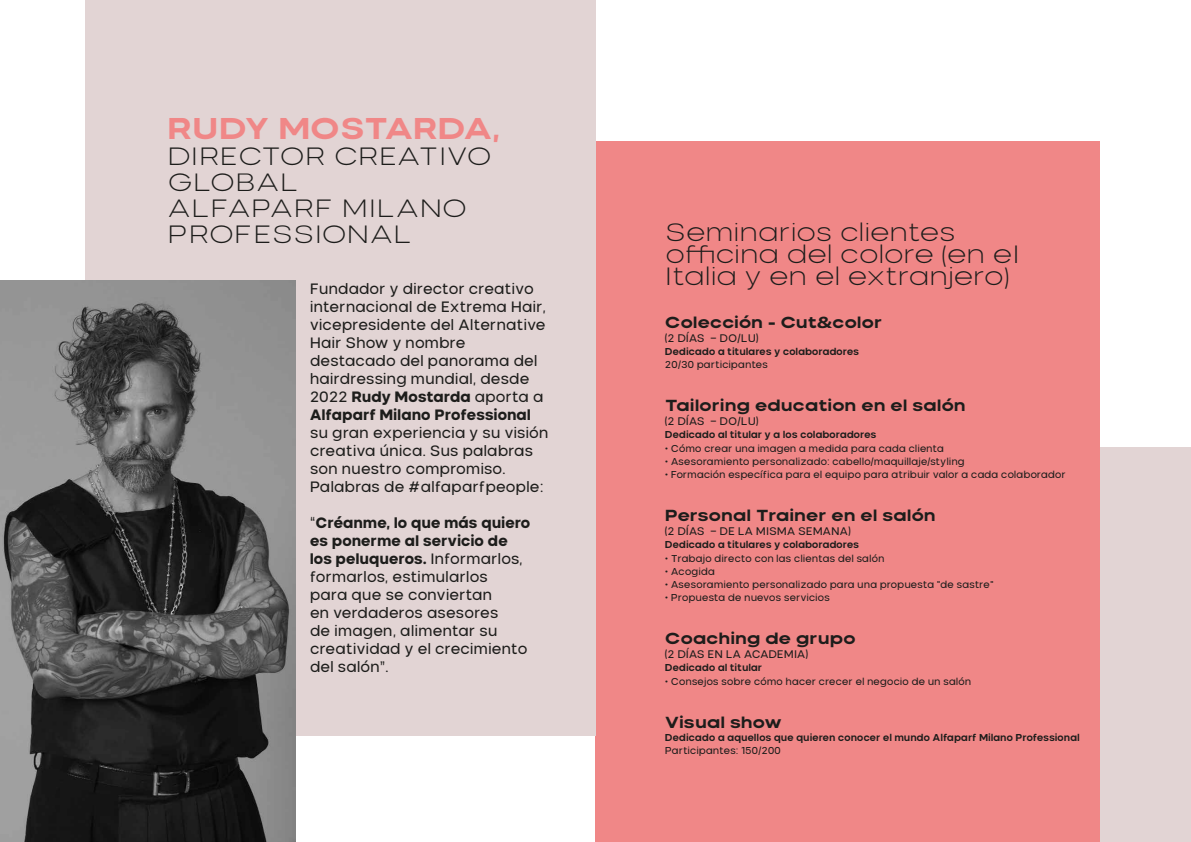
<style>
.page{position:relative;width:1191px;height:842px;background:#fff}
.page>*{position:absolute;margin:0;border:0;box-sizing:border-box;transform-origin:0 0}
.t1{font:800 expanded 30px "Nominee";letter-spacing:-.015em;color:#f08787}
.t2{font:200 expanded 25px/22px "Nominee";letter-spacing:-.035em;color:#1d1d1b}
.t3{font:200 expanded 25px/26px "Nominee";letter-spacing:-.005em;color:#1d1d1b}
.t4{font:800 expanded 16px "Nominee";letter-spacing:-.02em;color:#1d1d1b}
.t5{font:500 15px/18px "Nominee";letter-spacing:-.03em;color:#1d1d1b}
.t6{font:500 11px "Nominee";letter-spacing:-.02em;color:#1d1d1b}
.t7{font:500 10px "Nominee";letter-spacing:-.03em;color:#1d1d1b}
.t8{font:700 10px "Nominee";letter-spacing:-.025em;color:#1d1d1b}
.s1{font-weight:800}
</style>
<div class="page">
<div style="left:703px;top:448px;width:488px;height:394px;background:#e2d4d4"></div>
<div style="left:595px;top:142px;width:505px;height:700px;background:#f08787"></div>
<div style="left:85px;top:0;width:510px;height:736px;background:#e2d4d4"></div>
<img style="left:0;top:281px;width:295px;height:561px">
<h1 class="t1" style="left:167px;top:110px;width:335px">RUDY MOSTARDA,</h1>
<h2 class="t3" style="left:167px;top:142px;width:326px">DIRECTOR CREATIVO<br>GLOBAL<br>ALFAPARF MILANO<br>PROFESSIONAL</h2>
<p class="t5" style="left:310px;top:279px;width:238px">Fundador y director creativo internacional de Extrema Hair, vicepresidente del Alternative<br>Hair Show y nombre destacado del panorama del hairdressing mundial, desde<br>2022 <span class="s1">Rudy Mostarda</span> aporta a<br><span class="s1">Alfaparf Milano Professional</span></p>
<p class="t5" style="left:310px;top:423px;width:240px">su gran experiencia y su visión creativa única. Sus palabras son nuestro compromiso.<br>Palabras de #alfaparfpeople:</p>
<p class="t5" style="left:310px;top:513px;width:222px">“<span class="s1">Créanme, lo que más quiero es ponerme al servicio de los peluqueros.</span> Informarlos, formarlos, estimularlos<br>para que se conviertan<br>en verdaderos asesores<br>de imagen, alimentar su creatividad y el crecimiento del salón”.</p>
<h2 class="t2" style="left:665px;top:221px;width:356px">Seminarios clientes officina del colore (en eI<br>Italia y en el extranjero)</h2>
<p class="t4" style="left:665px;top:313px;width:219px">Colección - Cut&amp;color</p>
<p class="t6" style="left:665px;top:332px;width:95px">(2 DÍAS – DO/LU)</p>
<p class="t8" style="left:665px;top:346px;width:196px">Dedicado a titulares y colaboradores</p>
<p class="t7" style="left:665px;top:359px;width:105px">20/30 participantes</p>
<p class="t4" style="left:665px;top:396px;width:302px">Tailoring education en el salón</p>
<p class="t6" style="left:665px;top:415px;width:95px">(2 DÍAS – DO/LU)</p>
<p class="t8" style="left:665px;top:429px;width:213px">Dedicado al titular y a los colaboradores</p>
<p class="t7" style="left:665px;top:443px;width:281px">• Cómo crear una imagen a medida para cada clienta</p>
<p class="t7" style="left:665px;top:456px;width:301px">• Asesoramiento personalizado: cabello/maquillaje/styling</p>
<p class="t7" style="left:665px;top:469px;width:402px">• Formación específica para el equipo para atribuir valor a cada colaborador</p>
<p class="t4" style="left:665px;top:506px;width:272px">Personal Trainer en el salón</p>
<p class="t6" style="left:665px;top:525px;width:187px">(2 DÍAS – DE LA MISMA SEMANA)</p>
<p class="t8" style="left:665px;top:539px;width:196px">Dedicado a titulares y colaboradores</p>
<p class="t7" style="left:665px;top:553px;width:221px">• Trabajo directo con las clientas del salón</p>
<p class="t7" style="left:665px;top:566px;width:51px">• Acogida</p>
<p class="t7" style="left:665px;top:579px;width:330px">• Asesoramiento personalizado para una propuesta "de sastre"</p>
<p class="t7" style="left:665px;top:592px;width:167px">• Propuesta de nuevos servicios</p>
<p class="t4" style="left:665px;top:629px;width:192px">Coaching de grupo</p>
<p class="t6" style="left:665px;top:648px;width:145px">(2 DÍAS EN LA ACADEMIA)</p>
<p class="t8" style="left:665px;top:662px;width:99px">Dedicado al titular</p>
<p class="t7" style="left:665px;top:676px;width:308px">• Consejos sobre cómo hacer crecer el negocio de un salón</p>
<p class="t4" style="left:665px;top:713px;width:119px">Visual show</p>
<p class="t8" style="left:665px;top:732px;width:416px">Dedicado a aquellos que quieren conocer el mundo Alfaparf Milano Professional</p>
<p class="t7" style="left:665px;top:745px;width:118px">Participantes: 150/200</p>
</div>
